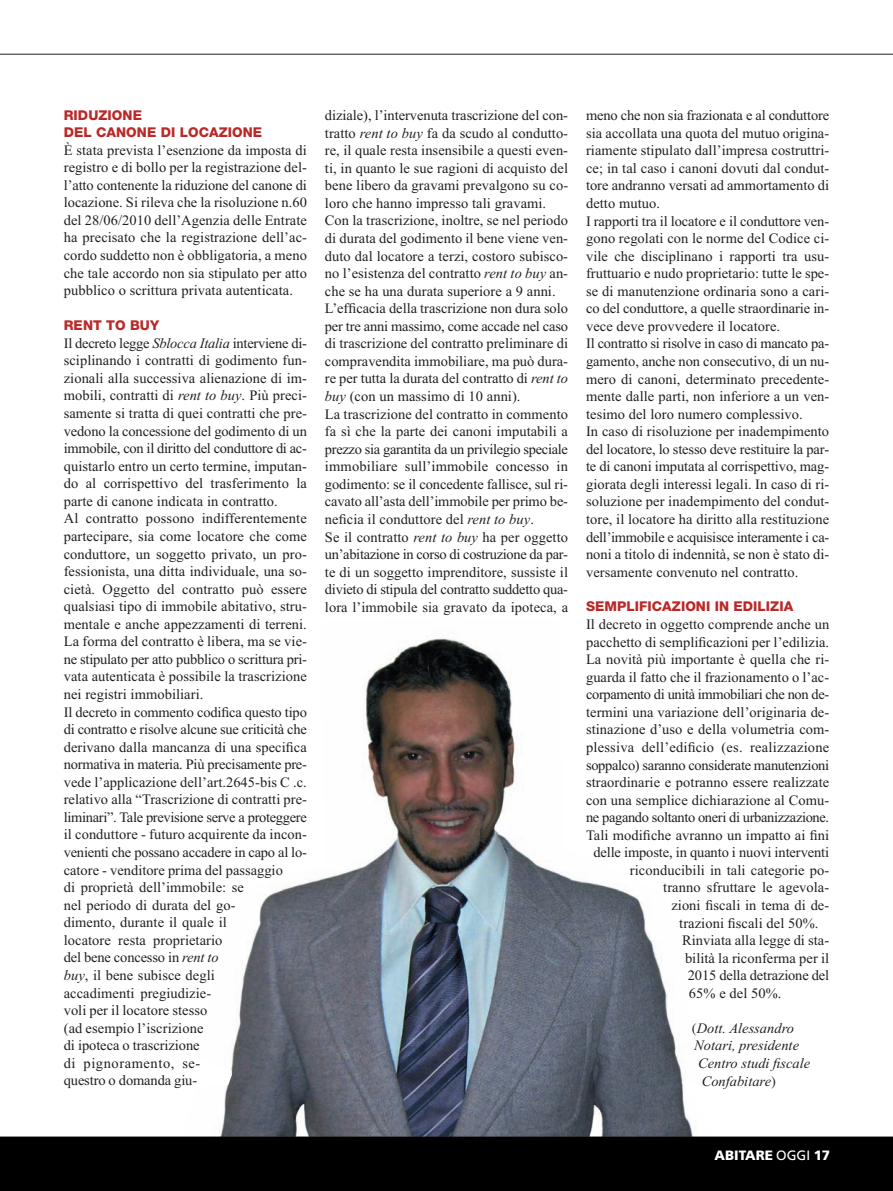
<style>
.page{position:relative;width:893px;height:1191px;background:#fff}
.page>*{position:absolute;margin:0;border:0;box-sizing:border-box;transform-origin:0 0}
.t1{font:14.4px/17.5px "Times New Roman";letter-spacing:.005em;color:#231f20}
.t2{font:14.4px "Times New Roman";letter-spacing:-.025em;color:#231f20}
.t3{font:italic 14.4px "Times New Roman";color:#231f20}
.t4{font:14.4px "Times New Roman";letter-spacing:-.02em;color:#231f20}
.t5{font:800 13.5px/17.5px "Helvetica Neue";letter-spacing:.005em;color:#ba2827}
.t6{font:900 13.5px "Frutiger";color:#fff}
.s1{font-style:italic}
.s2{font-family:"Times";font-style:normal}
.s3{font-weight:400}
</style>
<div class="page">
<img style="left:219px;top:638px;width:474px;height:498px">
<hr style="left:0;top:0;width:1px;height:54px;background:#000">
<hr style="left:0;top:54px;width:893px;height:1px;background:#231f20">
<hr style="left:0;top:1136px;width:893px;height:1px;background:#231f20">
<div style="left:0;top:1137px;width:893px;height:54px;background:#000"></div>
<p class="t5" style="left:64px;top:107px;width:200px">RIDUZIONE<br>DEL CANONE DI LOCAZIONE</p>
<p class="t1" style="left:64px;top:141px;width:245px;text-align:justify">È stata prevista l’esenzione da imposta di registro e di bollo per la registrazione del&shy;l’atto contenente la riduzione del canone di locazione. Si rileva che la risoluzione n.60 del 28/06/2010 dell’Agenzia delle Entrate ha precisato che la registrazione dell’ac&shy;cordo suddetto non è obbligatoria, a meno che tale accordo non sia stipulato per atto pubblico o scrittura privata autenticata.</p>
<p class="t5" style="left:64px;top:318px;width:97px">RENT TO BUY</p>
<p class="t1" style="left:64px;top:334px;width:245px">Il decreto legge <span class="s1">Sblocca Italia</span> interviene di&shy;sciplinando i contratti di godimento fun&shy;zionali alla successiva alienazione di im&shy;mobili, contratti di <span class="s1">rent to buy</span>. Più preci&shy;samente si tratta di quei contratti che pre&shy;vedono la concessione del godimento di un immobile, con il diritto del conduttore di ac&shy;quistarlo entro un certo termine, imputan&shy;do al corrispettivo del trasferimento la parte di canone indicata in contratto.<br>Al contratto possono indifferentemente partecipare, sia come locatore che come conduttore, un soggetto privato, un pro&shy;fessionista, una ditta individuale, una so&shy;cietà. Oggetto del contratto può essere qualsiasi tipo di immobile abitativo, stru&shy;mentale e anche appezzamenti di terreni.<br>La forma del contratto è libera, ma se vie&shy;ne stipulato per atto pubblico o scrittura pri&shy;vata autenticata è possibile la trascrizione nei registri immobiliari.<br>Il decreto in commento codifica questo tipo di contratto e risolve alcune sue criticità che derivano dalla mancanza di una specifica normativa in materia. Più precisamente pre&shy;vede l’applicazione dell’art.2645-bis C .c. relativo alla “Trascrizione di contratti pre&shy;liminari”. Tale previsione serve a proteggere il conduttore - futuro acquirente da incon&shy;venienti che possano accadere in capo al lo&shy;catore - venditore prima del passaggio<br>di proprietà dell’immobile: se<br>nel periodo di durata del go-<br>dimento, durante il quale il<br>locatore resta proprietario<br>del bene concesso in <span class="s1">rent to<br>buy</span>, il bene subisce degli<br>accadimenti pregiudizie-<br>voli per il locatore stesso<br>(ad esempio l’iscrizione<br>di ipoteca o trascrizione<br>di pignoramento, se-<br>questro o domanda giu-</p>
<p class="t1" style="left:325px;top:106px;width:245px">diziale), l’intervenuta trascrizione del con&shy;tratto <span class="s1">rent to buy</span> fa da scudo al condutto&shy;re, il quale resta insensibile a questi even&shy;ti, in quanto le sue ragioni di acquisto del bene libero da gravami prevalgono su co&shy;loro che hanno impresso tali gravami.<br>Con la trascrizione, inoltre, se nel periodo di durata del godimento il bene viene ven&shy;duto dal locatore a terzi, costoro subisco&shy;no l’esistenza del contratto <span class="s1">rent to buy</span> an&shy;che se ha una durata superiore a 9 anni.<br>L’efficacia della trascrizione non dura solo per tre anni massimo, come accade nel caso di trascrizione del contratto preliminare di compravendita immobiliare, ma può dura&shy;re per tutta la durata del contratto di <span class="s1">rent to buy</span> (con un massimo di 10 anni).<br>La trascrizione del contratto in commento fa sì che la parte dei canoni imputabili a prezzo sia garantita da un privilegio speciale immobiliare sull’immobile concesso in godimento: se il concedente fallisce, sul ri&shy;cavato all’asta dell’immobile per primo be&shy;neficia il conduttore del <span class="s1">rent to buy</span>.<br>Se il contratto <span class="s1">rent to buy</span> ha per oggetto un’abitazione in corso di costruzione da par&shy;te di un soggetto imprenditore, sussiste il divieto di stipula del contratto suddetto qua&shy;lora l’immobile sia gravato da ipoteca, a</p>
<p class="t1" style="left:586px;top:106px;width:245px">meno che non sia frazionata e al conduttore sia accollata una quota del mutuo origina&shy;riamente stipulato dall’impresa costruttri&shy;ce; in tal caso i canoni dovuti dal condut&shy;tore andranno versati ad ammortamento di detto mutuo.<br>I rapporti tra il locatore e il conduttore ven&shy;gono regolati con le norme del Codice ci&shy;vile che disciplinano i rapporti tra usu&shy;fruttuario e nudo proprietario: tutte le spe&shy;se di manutenzione ordinaria sono a cari&shy;co del conduttore, a quelle straordinarie in&shy;vece deve provvedere il locatore.<br>Il contratto si risolve in caso di mancato pa&shy;gamento, anche non consecutivo, di un nu&shy;mero di canoni, determinato precedente&shy;mente dalle parti, non inferiore a un ven&shy;tesimo del loro numero complessivo.<br>In caso di risoluzione per inadempimento del locatore, lo stesso deve restituire la par&shy;te di canoni imputata al corrispettivo, mag&shy;giorata degli interessi legali. In caso di ri&shy;soluzione per inadempimento del condut&shy;tore, il locatore ha diritto alla restituzione dell’immobile e acquisisce interamente i ca&shy;noni a titolo di indennità, se non è stato di&shy;versamente convenuto nel contratto.</p>
<p class="t5" style="left:586px;top:599px;width:209px">SEMPLIFICAZIONI IN EDILIZIA</p>
<p class="t1" style="left:586px;top:615px;width:245px">Il decreto in oggetto comprende anche un</p>
<p class="t1" style="left:586px;top:633px;width:245px">pacchetto di semplificazioni per l’edilizia.</p>
<p class="t1" style="left:586px;top:650px;width:245px">La novità più importante è quella che ri-</p>
<p class="t1" style="left:586px;top:668px;width:245px">guarda il fatto che il frazionamento o l’ac-</p>
<p class="t2" style="left:586px;top:686px;width:245px">corpamento di unità immobiliari che non de-</p>
<p class="t1" style="left:586px;top:703px;width:245px">termini una variazione dell’originaria de-</p>
<p class="t1" style="left:586px;top:720px;width:245px">stinazione d’uso e della volumetria com-</p>
<p class="t1" style="left:586px;top:738px;width:245px">plessiva dell’edificio (es. realizzazione</p>
<p class="t4" style="left:586px;top:756px;width:245px">soppalco) saranno considerate manutenzioni</p>
<p class="t1" style="left:586px;top:773px;width:245px">straordinarie e potranno essere realizzate</p>
<p class="t1" style="left:586px;top:791px;width:245px">con una semplice dichiarazione al Comu-</p>
<p class="t2" style="left:586px;top:809px;width:245px">ne pagando soltanto oneri di urbanizzazione.</p>
<p class="t1" style="left:586px;top:826px;width:245px">Tali modifiche avranno un impatto ai fini</p>
<p class="t1" style="left:593px;top:843px;width:237px">delle imposte, in quanto i nuovi interventi</p>
<p class="t1" style="left:630px;top:861px;width:201px">riconducibili in tali categorie po-</p>
<p class="t1" style="left:663px;top:878px;width:167px">tranno sfruttare le agevola-</p>
<p class="t1" style="left:671px;top:896px;width:159px">zioni fiscali in tema di de-</p>
<p class="t1" style="left:679px;top:913px;width:141px">trazioni fiscali del 50%.</p>
<p class="t1" style="left:682px;top:931px;width:149px">Rinviata alla legge di sta-</p>
<p class="t1" style="left:685px;top:949px;width:146px">bilità la riconferma per il</p>
<p class="t1" style="left:688px;top:966px;width:143px">2015 della detrazione del</p>
<p class="t1" style="left:689px;top:984px;width:94px">65% e del 50%.</p>
<p class="t3" style="left:692px;top:1019px;width:104px"><span class="s2">(</span>Dott. Alessandro</p>
<p class="t3" style="left:694px;top:1037px;width:106px">Notari, presidente</p>
<p class="t3" style="left:698px;top:1054px;width:114px">Centro studi fiscale</p>
<p class="t3" style="left:702px;top:1072px;width:76px">Confabitare<span class="s2">)</span></p>
<p class="t6" style="left:715px;top:1150px;width:117px">ABITARE <span class="s3">OGGI</span> 17</p>
</div>
